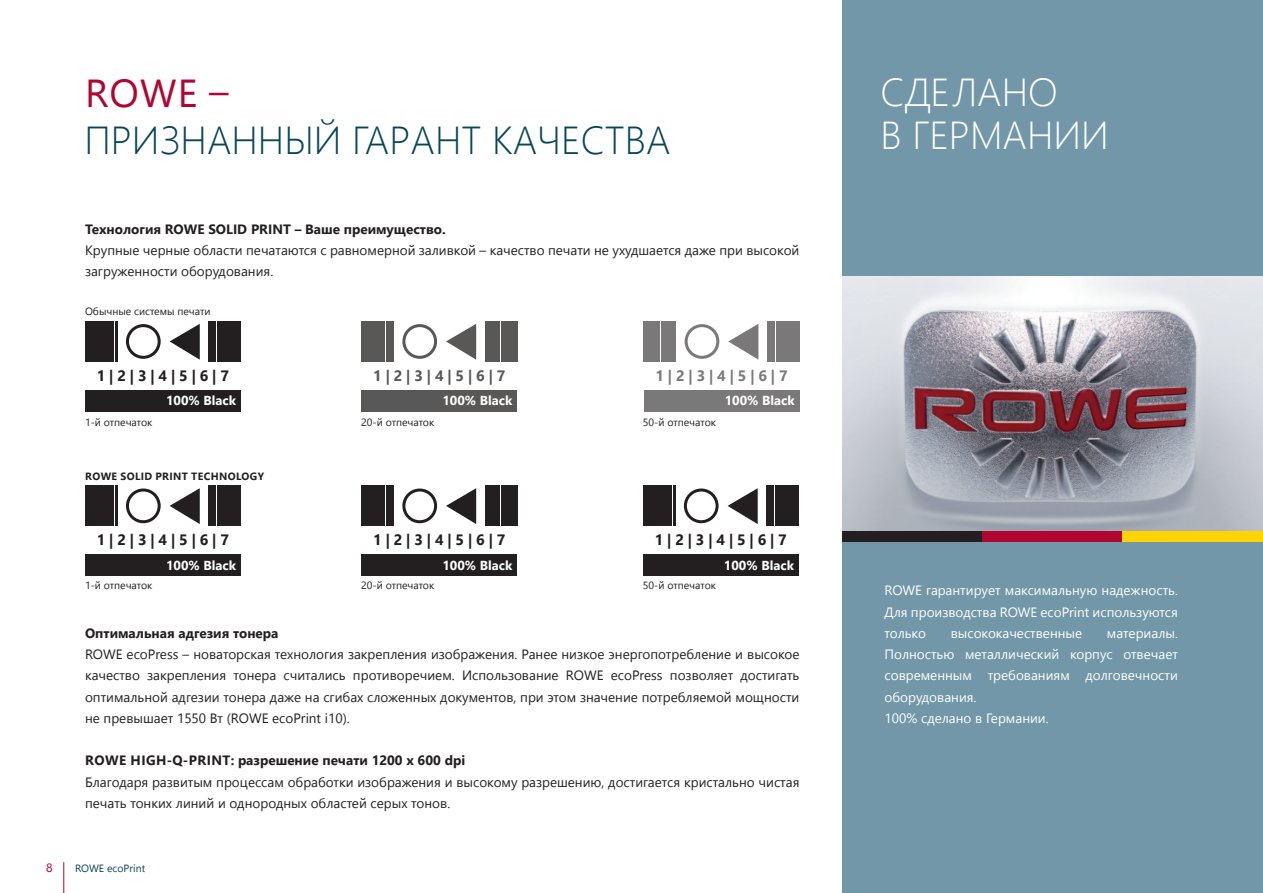
<style>
.page{position:relative;width:1263px;height:893px;background:#fff}
.page>*{position:absolute;margin:0;border:0;box-sizing:border-box;transform-origin:0 0}
.t1{font:300 39px "Segoe UI";color:#074559}
.t2{font:300 39px/42.5px "Segoe UI";color:#fff}
.t3{font:39px "Segoe UI";color:#b00631}
.t4{font:700 15px "Segoe UI";color:#231f20}
.t5{font:13.5px/21.3px "Segoe UI";color:#231f20}
.t6{font:13.5px/21.3px "Segoe UI";color:#fff;text-align:justify}
.t7{font:700 13.5px "Segoe UI";color:#231f20}
.t8{font:700 13.05px "Segoe UI";color:#fff}
.t9{font:12px "Segoe UI";color:#b00631}
.t10{font:10.5px "Segoe UI";color:#231f20}
.t11{font:700 10.5px "Segoe UI";letter-spacing:.035em;color:#231f20}
.t12{font:10.5px "Segoe UI";color:#074559}
</style>
<div class="page">
<div style="left:842px;top:0;width:421px;height:893px;background:#7197a8"></div>
<img style="left:842px;top:276px;width:421px;height:255px">
<hr style="left:63px;top:862px;width:1px;height:31px;background:#b00631">
<div style="left:842px;top:531px;width:140px;height:11px;background:#231f20"></div>
<div style="left:982px;top:531px;width:141px;height:11px;background:#b00631"></div>
<div style="left:1123px;top:531px;width:140px;height:11px;background:#fed304"></div>
<div style="left:85px;top:390px;width:156px;height:21px;background:#231f20"></div>
<div style="left:85px;top:321px;width:16px;height:40px;background:#231f20"></div>
<div style="left:102px;top:321px;width:7px;height:40px;background:#231f20"></div>
<hr style="left:110px;top:321px;width:4px;height:40px;background:#231f20">
<hr style="left:115px;top:321px;width:2px;height:40px;background:#231f20">
<div style="left:225px;top:321px;width:16px;height:40px;background:#231f20"></div>
<div style="left:217px;top:321px;width:6px;height:40px;background:#231f20"></div>
<hr style="left:212px;top:321px;width:4px;height:40px;background:#231f20">
<hr style="left:209px;top:321px;width:2px;height:40px;background:#231f20">
<div style="left:126px;top:324px;width:35px;height:35px;border:3px solid #231f20;border-radius:50%"></div>
<svg style="left:170px;top:324px;width:30px;height:36px"></svg>
<div style="left:361px;top:390px;width:156px;height:21px;background:#5a5757"></div>
<div style="left:361px;top:321px;width:17px;height:40px;background:#5a5757"></div>
<div style="left:379px;top:321px;width:6px;height:40px;background:#5a5757"></div>
<hr style="left:386px;top:321px;width:4px;height:40px;background:#5a5757">
<hr style="left:392px;top:321px;width:2px;height:40px;background:#231f20">
<div style="left:501px;top:321px;width:16px;height:40px;background:#5a5757"></div>
<div style="left:493px;top:321px;width:7px;height:40px;background:#5a5757"></div>
<hr style="left:488px;top:321px;width:4px;height:40px;background:#5a5757">
<hr style="left:485px;top:321px;width:2px;height:40px;background:#231f20">
<div style="left:402px;top:324px;width:35px;height:35px;border:3px solid #231f20;border-radius:50%"></div>
<svg style="left:446px;top:324px;width:30px;height:36px"></svg>
<div style="left:644px;top:390px;width:155px;height:21px;background:#7b7879"></div>
<div style="left:644px;top:321px;width:16px;height:40px;background:#7b7879"></div>
<div style="left:661px;top:321px;width:6px;height:40px;background:#7b7879"></div>
<div style="left:668px;top:321px;width:5px;height:40px;background:#7b7879"></div>
<hr style="left:674px;top:321px;width:2px;height:40px;background:#231f20">
<div style="left:783px;top:321px;width:16px;height:40px;background:#7b7879"></div>
<div style="left:776px;top:321px;width:6px;height:40px;background:#7b7879"></div>
<div style="left:770px;top:321px;width:5px;height:40px;background:#7b7879"></div>
<hr style="left:767px;top:321px;width:2px;height:40px;background:#231f20">
<div style="left:685px;top:324px;width:34px;height:35px;border:3px solid #231f20;border-radius:50%"></div>
<svg style="left:728px;top:324px;width:30px;height:36px"></svg>
<div style="left:85px;top:554px;width:156px;height:22px;background:#231f20"></div>
<div style="left:85px;top:486px;width:16px;height:40px;background:#231f20"></div>
<div style="left:102px;top:486px;width:7px;height:40px;background:#231f20"></div>
<hr style="left:110px;top:486px;width:4px;height:40px;background:#231f20">
<hr style="left:115px;top:486px;width:2px;height:40px;background:#231f20">
<div style="left:225px;top:486px;width:16px;height:40px;background:#231f20"></div>
<div style="left:217px;top:486px;width:6px;height:40px;background:#231f20"></div>
<hr style="left:212px;top:486px;width:4px;height:40px;background:#231f20">
<hr style="left:209px;top:486px;width:2px;height:40px;background:#231f20">
<div style="left:126px;top:488px;width:35px;height:35px;border:3px solid #231f20;border-radius:50%"></div>
<svg style="left:170px;top:488px;width:30px;height:36px"></svg>
<div style="left:361px;top:554px;width:156px;height:22px;background:#231f20"></div>
<div style="left:361px;top:486px;width:17px;height:40px;background:#231f20"></div>
<div style="left:379px;top:486px;width:6px;height:40px;background:#231f20"></div>
<hr style="left:386px;top:486px;width:4px;height:40px;background:#231f20">
<hr style="left:392px;top:486px;width:2px;height:40px;background:#231f20">
<div style="left:501px;top:486px;width:16px;height:40px;background:#231f20"></div>
<div style="left:493px;top:486px;width:7px;height:40px;background:#231f20"></div>
<hr style="left:488px;top:486px;width:4px;height:40px;background:#231f20">
<hr style="left:485px;top:486px;width:2px;height:40px;background:#231f20">
<div style="left:402px;top:488px;width:35px;height:35px;border:3px solid #231f20;border-radius:50%"></div>
<svg style="left:446px;top:488px;width:30px;height:36px"></svg>
<div style="left:643px;top:554px;width:156px;height:22px;background:#231f20"></div>
<div style="left:643px;top:486px;width:16px;height:40px;background:#231f20"></div>
<div style="left:660px;top:486px;width:7px;height:40px;background:#231f20"></div>
<hr style="left:668px;top:486px;width:4px;height:40px;background:#231f20">
<hr style="left:673px;top:486px;width:2px;height:40px;background:#231f20">
<div style="left:782px;top:486px;width:17px;height:40px;background:#231f20"></div>
<div style="left:775px;top:486px;width:6px;height:40px;background:#231f20"></div>
<hr style="left:770px;top:486px;width:4px;height:40px;background:#231f20">
<hr style="left:766px;top:486px;width:3px;height:40px;background:#231f20">
<div style="left:684px;top:488px;width:35px;height:35px;border:3px solid #231f20;border-radius:50%"></div>
<svg style="left:727px;top:488px;width:31px;height:36px"></svg>
<h1 class="t3" style="left:85px;top:64px;width:145px">ROWE –</h1>
<h1 class="t1" style="left:84px;top:113px;width:588px">ПРИЗНАННЫЙ ГАРАНТ КАЧЕСТВА</h1>
<p class="t7" style="left:85px;top:219px;width:358px">Технология ROWE SOLID PRINT – Ваше преимущество</p>
<p class="t5" style="left:85px;top:239px;width:716px">Крупные черные области печатаются с равномерной заливкой – качество печати не ухудшается даже при высокой загруженности оборудования.</p>
<p class="t10" style="left:85px;top:303px;width:127px">Обычные системы печати</p>
<p class="t4" style="left:97px;top:364px;width:134px">1 | 2 | 3 | 4 | 5 | 6 | 7</p>
<p class="t8" style="left:166px;top:391px;width:71px">100% Black</p>
<p class="t4" style="left:373px;top:369px;width:134px">1 | 2 | 3 | 4 | 5 | 6 | 7</p>
<p class="t8" style="left:442px;top:395px;width:71px">100% Black</p>
<p class="t4" style="left:655px;top:369px;width:134px">1 | 2 | 3 | 4 | 5 | 6 | 7</p>
<p class="t8" style="left:725px;top:395px;width:71px">100% Black</p>
<p class="t10" style="left:85px;top:414px;width:69px">1-й отпечаток</p>
<p class="t10" style="left:361px;top:414px;width:75px">20-й отпечаток</p>
<p class="t10" style="left:643px;top:414px;width:75px">50-й отпечаток</p>
<p class="t11" style="left:85px;top:469px;width:180px">ROWE SOLID PRINT TECHNOLOGY</p>
<p class="t4" style="left:97px;top:528px;width:134px">1 | 2 | 3 | 4 | 5 | 6 | 7</p>
<p class="t8" style="left:166px;top:555px;width:71px">100% Black</p>
<p class="t4" style="left:373px;top:528px;width:134px">1 | 2 | 3 | 4 | 5 | 6 | 7</p>
<p class="t8" style="left:442px;top:555px;width:71px">100% Black</p>
<p class="t4" style="left:655px;top:528px;width:134px">1 | 2 | 3 | 4 | 5 | 6 | 7</p>
<p class="t8" style="left:724px;top:555px;width:71px">100% Black</p>
<p class="t10" style="left:85px;top:577px;width:69px">1-й отпечаток</p>
<p class="t10" style="left:361px;top:577px;width:75px">20-й отпечаток</p>
<p class="t10" style="left:643px;top:577px;width:75px">50-й отпечаток</p>
<p class="t7" style="left:85px;top:623px;width:195px">Оптимальная адгезия тонера</p>
<p class="t5" style="left:85px;top:643px;width:716px;text-align:justify">ROWE ecoPress – новаторская технология закрепления изображения. Ранее низкое энергопотребление и высокое качество закрепления тонера cчитались противоречием. Использование ROWE ecoPress позволяет достигать оптимальной адгезии тонера даже на сгибах сложенных документов, при этом значение потребляемой мощности не превышает 1550 Вт (ROWE ecoPrint i10).</p>
<p class="t7" style="left:85px;top:750px;width:381px">ROWE HIGH-Q-PRINT: разрешение печати 1200 х 600 dpi</p>
<p class="t5" style="left:85px;top:771px;width:716px">Благодаря развитым процессам обработки изображения и высокому разрешению, достигается кристально чистая печать тонких линий и однородных областей серых тонов.</p>
<p class="t9" style="left:46px;top:858px;width:8px">8</p>
<p class="t12" style="left:75px;top:860px;width:72px">ROWE ecoPrint</p>
<h1 class="t2" style="left:880px;top:70px;width:230px">СДЕЛАНО<br>В ГЕРМАНИИ</h1>
<p class="t6" style="left:884px;top:579px;width:295px">ROWE гарантирует максимальную надежность.<br>Для производства ROWE ecoPrint используются только</p>
<p class="t6" style="left:884px;top:622px;width:295px;text-align:left;text-indent:222px">материалы.<br>Полностью металлический корпус отвечает современным требованиям долговечности оборудования.<br>100% сделано в Германии.</p>
<p class="t6" style="left:951px;top:622px;width:133px">высококачественные</p>
</div>
